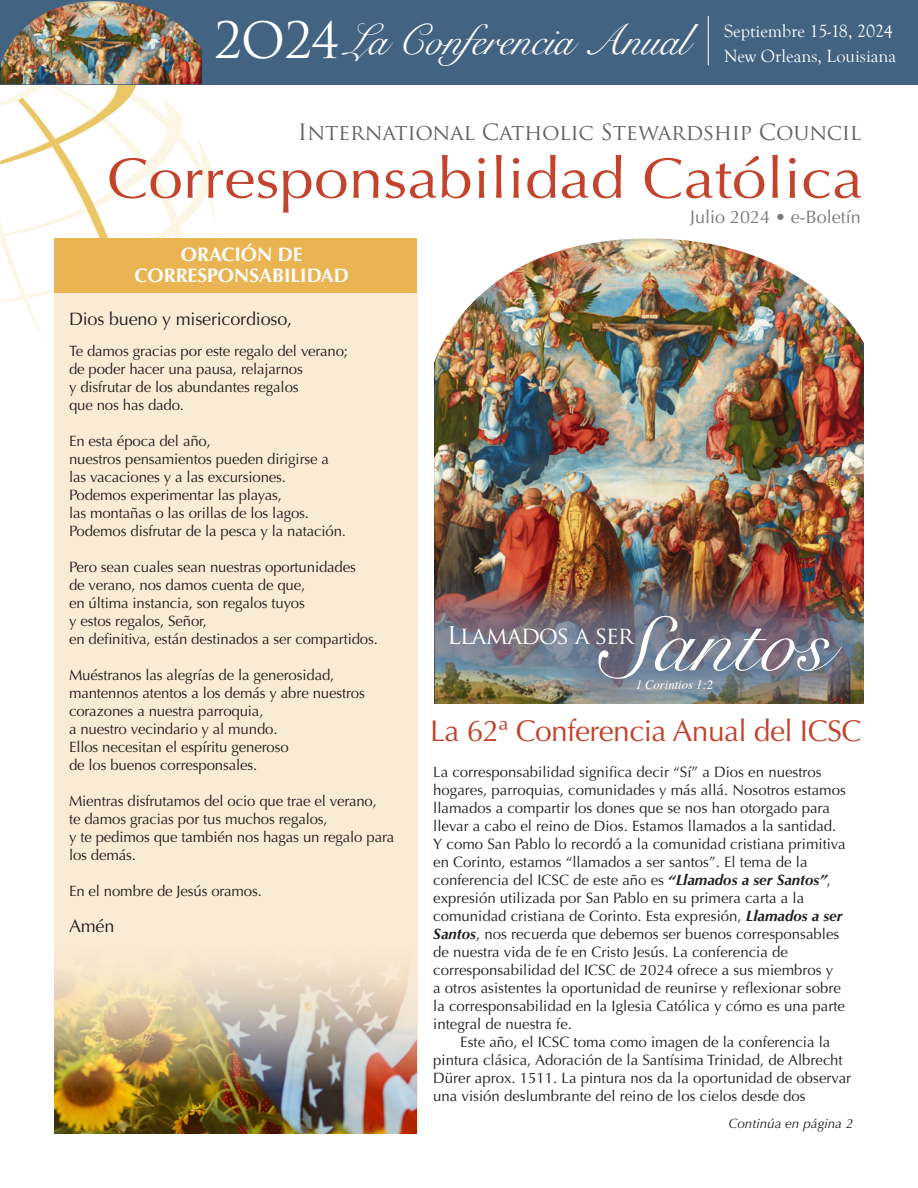
<style>
.page{position:relative;width:918px;height:1188px;background:#fff}
.page>*{position:absolute;margin:0;border:0;box-sizing:border-box;transform-origin:0 0}
.t1{font:90.45px "Snell Roundhand";color:#fff}
.t2{font:57px "Optima";color:#c3432c;scale:1.09 1}
.t3{font:48.75px "Trajan Pro";color:#fff}
.t4{font:42.75px "Snell Roundhand";letter-spacing:-.01em;color:#fff}
.t5{font:30px "Optima";letter-spacing:-.02em;color:#c3432c}
.t6{font:23.85px "Trajan Pro";letter-spacing:-.05em;color:#fff}
.t7{font:21.75px "Trajan Pro";letter-spacing:-.01em;color:#636366}
.t8{font:700 19.5px/21px "Optima";color:#fff;text-align:center}
.t9{font:18.15px "Goudy Old Style T";color:#fff}
.No_Spacing{font:18px "Optima";letter-spacing:-.01em;color:#231f20}
.t10{font:18px "Optima";color:#76787b}
.No_Spacing-2{font:15px/18px "Optima";color:#231f20}
.t11{font:italic 13.5px "Optima";color:#231f20}
.t12{font:italic 12.6px "Times";color:#fff}
.s1{font-weight:700;font-style:italic}
</style>
<div class="page">
<img style="left:434px;top:238px;width:430px;height:323px">
<div style="left:395px;top:561px;width:500px;height:172px;background:#687592;opacity:.75"></div>
<img style="left:174px;top:84px;width:49px;height:154px">
<img style="left:0;top:84px;width:174px;height:253px">
<div style="left:54px;top:238px;width:362px;height:57px;background:#eab453"></div>
<div style="left:416px;top:351px;width:17px;height:383px;background:#fff"></div>
<div style="left:865px;top:315px;width:53px;height:399px;background:#fff"></div>
<div style="left:433px;top:705px;width:485px;height:187px;background:#fff"></div>
<div style="left:54px;top:294px;width:363px;height:840px;background:#faebd4"></div>
<img style="left:54px;top:970px;width:362px;height:164px">
<div style="left:0;top:0;width:918px;height:84px;background:#436383"></div>
<hr style="left:708px;top:16px;width:1px;height:49px;background:#fff">
<img style="left:0;top:1px;width:202px;height:83px">
<svg style="left:596px;top:606px;width:83px;height:81px;background:#6d7385"></svg>
<p class="t3" style="left:214px;top:9px;width:127px">2O24</p>
<p class="t4" style="left:345px;top:6px;width:345px">La Conferencia Anual</p>
<p class="t9" style="left:724px;top:21px;width:170px">Septiembre 15-18, 2024</p>
<p class="t9" style="left:724px;top:46px;width:173px">New Orleans, Louisiana</p>
<p class="t7" style="left:298px;top:118px;width:565px">International Catholic Stewardship Council</p>
<p class="t2" style="left:107px;top:145px;width:695px">Corresponsabilidad Católica</p>
<p class="t10" style="left:690px;top:206px;width:172px">Julio 2024 • e-Boletín</p>
<p class="t8" style="left:135px;top:245px;width:216px">ORACIÓN DE<br>CORRESPONSABILIDAD</p>
<p class="No_Spacing" style="left:69px;top:308px;width:225px">Dios bueno y misericordioso,</p>
<p class="No_Spacing-2" style="left:69px;top:342px;width:281px">Te damos gracias por este regalo del verano;</p>
<p class="No_Spacing-2" style="left:69px;top:360px;width:235px">de poder hacer una pausa, relajarnos</p>
<p class="No_Spacing-2" style="left:69px;top:378px;width:231px">y disfrutar de los abundantes regalos</p>
<p class="No_Spacing-2" style="left:69px;top:396px;width:117px">que nos has dado.</p>
<p class="No_Spacing-2" style="left:69px;top:432px;width:143px">En esta época del año,</p>
<p class="No_Spacing-2" style="left:69px;top:450px;width:262px">nuestros pensamientos pueden dirigirse a</p>
<p class="No_Spacing-2" style="left:69px;top:468px;width:219px">las vacaciones y a las excursiones.</p>
<p class="No_Spacing-2" style="left:69px;top:486px;width:215px">Podemos experimentar las playas,</p>
<p class="No_Spacing-2" style="left:69px;top:504px;width:242px">las montañas o las orillas de los lagos.</p>
<p class="No_Spacing-2" style="left:69px;top:522px;width:279px">Podemos disfrutar de la pesca y la natación.</p>
<p class="No_Spacing-2" style="left:69px;top:558px;width:288px">Pero sean cuales sean nuestras oportunidades</p>
<p class="No_Spacing-2" style="left:69px;top:576px;width:238px">de verano, nos damos cuenta de que,</p>
<p class="No_Spacing-2" style="left:69px;top:594px;width:237px">en última instancia, son regalos tuyos</p>
<p class="No_Spacing-2" style="left:69px;top:612px;width:140px">y estos regalos, Señor,</p>
<p class="No_Spacing-2" style="left:69px;top:630px;width:310px">en definitiva, están destinados a ser compartidos.</p>
<p class="No_Spacing-2" style="left:69px;top:666px;width:267px">Muéstranos las alegrías de la generosidad,</p>
<p class="No_Spacing-2" style="left:69px;top:684px;width:298px">mantennos atentos a los demás y abre nuestros</p>
<p class="No_Spacing-2" style="left:69px;top:702px;width:196px">corazones a nuestra parroquia,</p>
<p class="No_Spacing-2" style="left:69px;top:720px;width:210px">a nuestro vecindario y al mundo.</p>
<p class="No_Spacing-2" style="left:69px;top:738px;width:221px">Ellos necesitan el espíritu generoso</p>
<p class="No_Spacing-2" style="left:69px;top:756px;width:190px">de los buenos corresponsales.</p>
<p class="No_Spacing-2" style="left:69px;top:792px;width:310px">Mientras disfrutamos del ocio que trae el verano,</p>
<p class="No_Spacing-2" style="left:69px;top:810px;width:260px">te damos gracias por tus muchos regalos,</p>
<p class="No_Spacing-2" style="left:69px;top:828px;width:327px">y te pedimos que también nos hagas un regalo para</p>
<p class="No_Spacing-2" style="left:69px;top:846px;width:69px">los demás.</p>
<p class="No_Spacing-2" style="left:69px;top:882px;width:195px">En el nombre de Jesús oramos.</p>
<p class="No_Spacing" style="left:69px;top:916px;width:47px">Amén</p>
<p class="t6" style="left:447px;top:621px;width:189px">Llamados a ser</p>
<p class="t1" style="left:655px;top:569px;width:177px">antos</p>
<p class="t12" style="left:636px;top:673px;width:79px">1 Corintios 1:2</p>
<p class="t5" style="left:430px;top:714px;width:433px">La 62ª Conferencia Anual del ICSC</p>
<p class="No_Spacing-2" style="left:433px;top:763px;width:414px">La corresponsabilidad significa decir “Sí” a Dios en nuestros hogares, parroquias, comunidades y más allá. Nosotros estamos llamados a compartir los dones que se nos han otorgado para llevar a cabo el reino de Dios. Estamos llamados a la santidad.<br>Y como San Pablo lo recordó a la comunidad cristiana primitiva en Corinto, estamos “llamados a ser santos”. El tema de la conferencia del ICSC de este año es <span class="s1">“Llamados a ser Santos”</span>, expresión utilizada por San Pablo en su primera carta a la comunidad cristiana de Corinto. Esta expresión, <span class="s1">Llamados a ser Santos</span>, nos recuerda que debemos ser buenos corresponsables de nuestra vida de fe en Cristo Jesús. La conferencia de corresponsabilidad del ICSC de 2024 ofrece a sus miembros y<br>a otros asistentes la oportunidad de reunirse y reflexionar sobre la corresponsabilidad en la Iglesia Católica y cómo es una parte integral de nuestra fe.</p>
<p class="No_Spacing-2" style="left:433px;top:1033px;width:419px;text-indent:27px">Este año, el ICSC toma como imagen de la conferencia la pintura clásica, Adoración de la Santísima Trinidad, de Albrecht Dürer aprox. 1511. La pintura nos da la oportunidad de observar una visión deslumbrante del reino de los cielos desde dos</p>
<p class="t11" style="left:728px;top:1116px;width:126px">Continúa en página 2</p>
</div>
